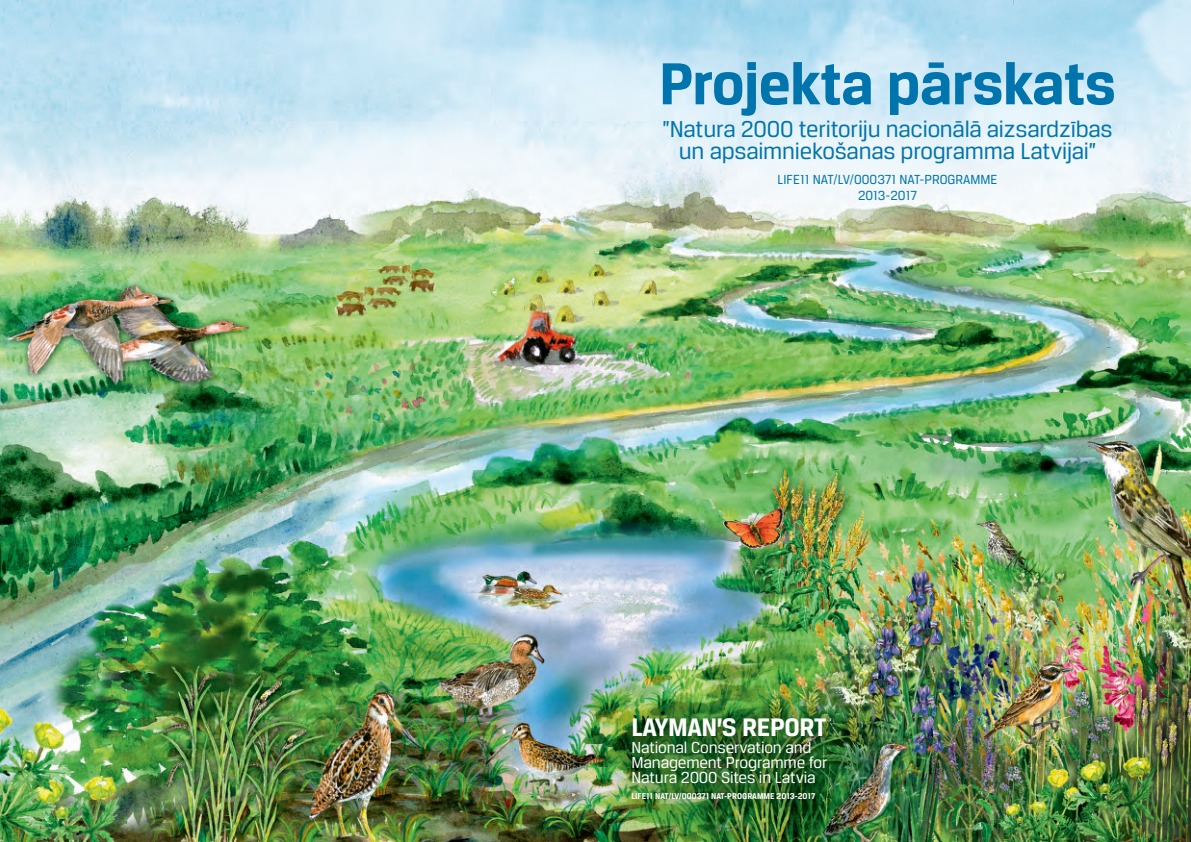
<style>
.page{position:relative;width:1191px;height:842px;background:#fff}
.page>*{position:absolute;margin:0;border:0;box-sizing:border-box;transform-origin:0 0}
.t1{font:700 63px "Breuer Text";letter-spacing:-.015em;color:#0074ac}
.t2{font:700 27px "Breuer Text";letter-spacing:-.015em;color:#fff}
.t3{font:24.5px/22px "Breuer Text";letter-spacing:-.01em;color:#0074ac;text-align:center}
.t4{font:17px/14.7px "Breuer Text";letter-spacing:-.01em;color:#fff}
.t5{font:14px "Breuer Text";color:#0074ac}
.t6{font:700 9px "Breuer Text";color:#fff}
</style>
<div class="page">
<img style="left:0;top:0;width:1191px;height:842px">
<div style="left:614px;top:700px;width:230px;height:118px;background:#003308;opacity:.53"></div>
<p class="t1" style="left:659px;top:48px;width:458px">Projekta pārskats</p>
<p class="t3" style="left:662px;top:118px;width:452px">”Natura 2000 teritoriju nacionālā aizsardzības un apsaimniekošanas programma Latvijai”</p>
<p class="t5" style="left:777px;top:172px;width:221px">LIFE11 NAT/LV/000371 NAT-PROGRAMME</p>
<p class="t5" style="left:858px;top:188px;width:60px">2013-2017</p>
<p class="t2" style="left:631px;top:712px;width:196px">LAYMAN’S REPORT</p>
<p class="t4" style="left:631px;top:740px;width:197px">National Conservation and<br>Management Programme for<br>Natura 2000 Sites in Latvia</p>
<p class="t6" style="left:631px;top:791px;width:185px">LIFE11 NAT/LV/000371 NAT-PROGRAMME 2013-2017</p>
</div>
